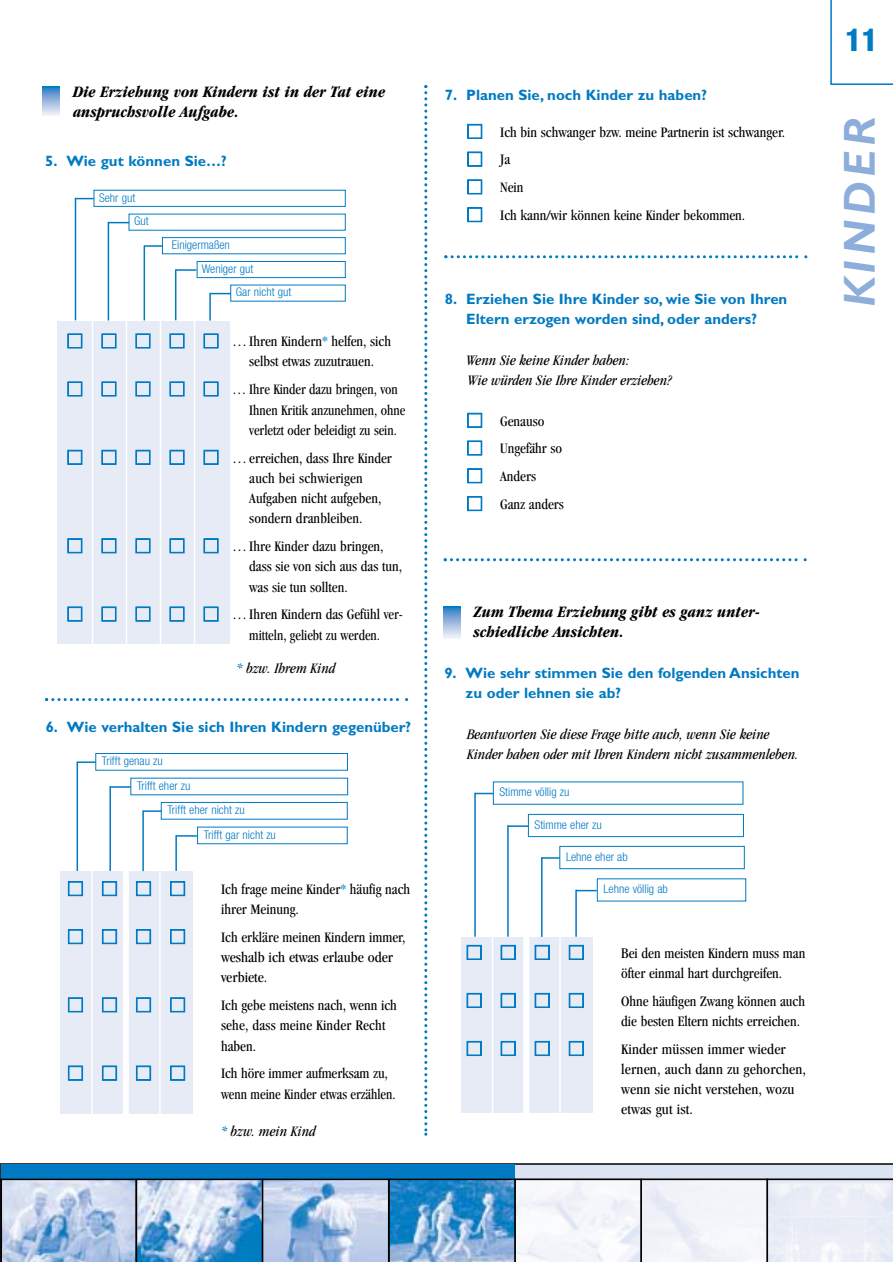
<style>
.page{position:relative;width:893px;height:1262px;background:#fff}
.page>*{position:absolute;margin:0;border:0;box-sizing:border-box;transform-origin:0 0}
.t1{font:italic 700 45px "Gill Sans";letter-spacing:.105em;color:#8dadda}
.t2{font:800 condensed 31.5px "Helvetica Neue";color:#007ac2}
.t3{font:18px "Dingb Nr 2";letter-spacing:.975em;color:#007ac2}
.t4{font:italic 700 condensed 16.5px/20.2px "Garamond";color:#000}
.t5{font:condensed 15px/20.2px "Garamond";color:#000}
.t6{font:700 15px/20.2px "Gill Sans";color:#007ac2}
.t7{font:italic condensed 15px/20.2px "Garamond";color:#000}
.t8{font:condensed 15px/20.2px "Garamond";color:#000;scale:1.05 1}
.t9{font:condensed 15px/20.2px "Garamond";color:#000;scale:.95 1}
.t10{font:300 condensed 12px/23.9px "Helvetica Neue";color:#007ac2}
.s1{font-family:"Dingb Nr 2";font-stretch:normal;font-size:18px;color:#007ac2}
.s2{color:#007ac2}
</style>
<div class="page">
<svg style="left:424px;top:85px;width:3px;height:1050px"></svg>
<div style="left:461px;top:937px;width:131px;height:176px;background:#e6ebf5"></div>
<hr style="left:491px;top:936px;width:2px;height:187px;background:#fff">
<div style="left:523px;top:936px;width:6px;height:187px;background:#fff"></div>
<hr style="left:559px;top:936px;width:1px;height:186px;background:#fff">
<div style="left:61px;top:871px;width:132px;height:242px;background:#e6ebf5"></div>
<hr style="left:91px;top:869px;width:2px;height:246px;background:#fff">
<div style="left:123px;top:869px;width:6px;height:245px;background:#fff"></div>
<hr style="left:159px;top:869px;width:2px;height:245px;background:#fff">
<div style="left:57px;top:321px;width:172px;height:322px;background:#e6ebf5"></div>
<div style="left:93px;top:190px;width:253px;height:17px;border:1px solid #007ac2"></div>
<svg style="left:109px;top:222px;width:20px;height:1px"></svg>
<svg style="left:76px;top:198px;width:18px;height:1px"></svg>
<div style="left:162px;top:237px;width:184px;height:17px;border:1px solid #007ac2"></div>
<div style="left:197px;top:261px;width:149px;height:17px;border:1px solid #007ac2"></div>
<svg style="left:145px;top:245px;width:17px;height:2px"></svg>
<hr style="left:108px;top:222px;width:1px;height:98px;background:#007ac2">
<hr style="left:75px;top:198px;width:1px;height:122px;background:#007ac2">
<hr style="left:176px;top:269px;width:20px;height:2px;background:#007ac2">
<hr style="left:175px;top:269px;width:1px;height:51px;background:#007ac2">
<hr style="left:143px;top:245px;width:2px;height:75px;background:#007ac2">
<svg style="left:211px;top:293px;width:20px;height:1px"></svg>
<hr style="left:209px;top:293px;width:2px;height:27px;background:#007ac2">
<hr style="left:126px;top:321px;width:1px;height:323px;background:#fff">
<hr style="left:160px;top:321px;width:1px;height:323px;background:#fff">
<hr style="left:194px;top:321px;width:1px;height:323px;background:#fff">
<hr style="left:92px;top:321px;width:1px;height:323px;background:#fff">
<svg style="left:45px;top:698px;width:363px;height:3px"></svg>
<div style="left:95px;top:753px;width:253px;height:17px;border:1px solid #007ac2"></div>
<svg style="left:111px;top:786px;width:20px;height:1px"></svg>
<svg style="left:78px;top:761px;width:18px;height:2px"></svg>
<div style="left:161px;top:802px;width:187px;height:17px;border:1px solid #007ac2"></div>
<svg style="left:144px;top:810px;width:17px;height:2px"></svg>
<hr style="left:109px;top:786px;width:2px;height:85px;background:#007ac2">
<hr style="left:77px;top:761px;width:1px;height:110px;background:#007ac2">
<svg style="left:177px;top:835px;width:20px;height:1px"></svg>
<hr style="left:175px;top:835px;width:2px;height:36px;background:#007ac2">
<hr style="left:142px;top:810px;width:2px;height:61px;background:#007ac2">
<svg style="left:444px;top:255px;width:363px;height:3px"></svg>
<svg style="left:443px;top:558px;width:363px;height:3px"></svg>
<div style="left:528px;top:814px;width:216px;height:23px;border:1px solid #007ac2"></div>
<hr style="left:508px;top:825px;width:20px;height:2px;background:#007ac2">
<svg style="left:476px;top:792px;width:17px;height:2px"></svg>
<div style="left:559px;top:846px;width:185px;height:23px;border:1px solid #007ac2"></div>
<svg style="left:542px;top:857px;width:18px;height:1px"></svg>
<hr style="left:507px;top:825px;width:1px;height:111px;background:#007ac2">
<hr style="left:474px;top:792px;width:2px;height:144px;background:#007ac2">
<svg style="left:577px;top:890px;width:19px;height:1px"></svg>
<hr style="left:575px;top:889px;width:2px;height:47px;background:#007ac2">
<hr style="left:541px;top:857px;width:1px;height:80px;background:#007ac2">
<svg style="left:0;top:1163px;width:892px;height:98px"></svg>
<svg style="left:42px;top:87px;width:18px;height:29px"></svg>
<svg style="left:443px;top:606px;width:17px;height:32px"></svg>
<hr style="left:830px;top:83px;width:62px;height:2px;background:#007ac2">
<hr style="left:830px;top:0;width:1px;height:84px;background:#007ac2">
<p class="t4" style="left:73px;top:82px;width:314px">Die Erziehung von Kindern ist in der Tat eine anspruchsvolle Aufgabe.</p>
<p class="t6" style="left:45px;top:153px;width:183px">5. Wie gut können Sie…?</p>
<p class="t10" style="left:134px;top:186px;width:16px;text-indent:-35px">Sehr gut<br>Gut</p>
<p class="t10" style="left:172px;top:234px;width:59px">Einigermaßen</p>
<p class="t10" style="left:202px;top:258px;width:53px">Weniger gut</p>
<p class="t10" style="left:236px;top:281px;width:57px">Gar nicht gut</p>
<p class="t5" style="left:249px;top:332px;width:143px;text-indent:-183px"><span class="s1">Q Q Q Q Q</span> …Ihren Kindern<span class="s2">*</span> helfen, sich selbst etwas zuzutrauen.</p>
<p class="t9" style="left:249px;top:380px;width:166px;text-indent:-183px"><span class="s1">Q Q Q Q Q</span> … Ihre Kinder dazu bringen, von<br>Ihnen Kritik anzunehmen, ohne verletzt oder beleidigt zu sein.</p>
<p class="t5" style="left:249px;top:449px;width:144px;text-indent:-183px"><span class="s1">Q Q Q Q Q</span> …erreichen, dass Ihre Kinder auch bei schwierigen<br>Aufgaben nicht aufgeben, sondern dranbleiben.</p>
<p class="t5" style="left:249px;top:537px;width:154px;text-indent:-183px"><span class="s1">Q Q Q Q Q</span> …Ihre Kinder dazu bringen, dass sie von sich aus das tun, was sie tun sollten.</p>
<p class="t5" style="left:249px;top:605px;width:155px;text-indent:-183px"><span class="s1">Q Q Q Q Q</span> …Ihren Kindern das Gefühl ver&shy;mitteln, geliebt zu werden.</p>
<p class="t7" style="left:236px;top:659px;width:101px"><span class="s2">*</span> bzw. Ihrem Kind</p>
<p class="t6" style="left:46px;top:718px;width:367px">6. Wie verhalten Sie sich Ihren Kindern gegenüber?</p>
<p class="t10" style="left:102px;top:750px;width:62px">Trifft genau zu</p>
<p class="t10" style="left:137px;top:774px;width:55px">Trifft eher zu</p>
<p class="t10" style="left:167px;top:799px;width:79px">Trifft eher nicht zu</p>
<p class="t10" style="left:204px;top:823px;width:74px">Trifft gar nicht zu</p>
<p class="t3" style="left:67px;top:879px;width:120px">QQQQ</p>
<p class="t5" style="left:221px;top:880px;width:191px">Ich frage meine Kinder<span class="s2">*</span> häufig nach ihrer Meinung.</p>
<p class="t3" style="left:67px;top:927px;width:120px">QQQQ</p>
<p class="t5" style="left:221px;top:928px;width:186px">Ich erkläre meinen Kindern immer, weshalb ich etwas erlaube oder verbiete.</p>
<p class="t3" style="left:67px;top:995px;width:120px">QQQQ</p>
<p class="t5" style="left:221px;top:996px;width:177px">Ich gebe meistens nach, wenn ich sehe, dass meine Kinder Recht haben.</p>
<p class="t3" style="left:67px;top:1063px;width:120px">QQQQ</p>
<p class="t5" style="left:221px;top:1064px;width:176px">Ich höre immer aufmerksam zu, wenn meine Kinder etwas erzählen.</p>
<p class="t7" style="left:221px;top:1122px;width:96px"><span class="s2">*</span> bzw. mein Kind</p>
<p class="t6" style="left:445px;top:86px;width:263px">7. Planen Sie, noch Kinder zu haben?</p>
<p class="t5" style="left:466px;top:119px;width:320px;line-height:27.8px"><span class="s1">Q</span> Ich bin schwanger bzw. meine Partnerin ist schwanger.<br><span class="s1">Q</span> Ja<br><span class="s1">Q</span> Nein<br><span class="s1">Q</span> Ich kann/wir können keine Kinder bekommen.</p>
<p class="t6" style="left:466px;top:290px;width:323px;text-indent:-21px">8. Erziehen Sie Ihre Kinder so, wie Sie von Ihren<br>Eltern erzogen worden sind, oder anders?</p>
<p class="t7" style="left:466px;top:351px;width:208px">Wenn Sie keine Kinder haben:<br>Wie würden Sie Ihre Kinder erziehen?</p>
<p class="t5" style="left:466px;top:408px;width:99px;line-height:27.8px"><span class="s1">Q</span> Genauso<br><span class="s1">Q</span> Ungefähr so<br><span class="s1">Q</span> Anders<br><span class="s1">Q</span> Ganz anders</p>
<p class="t4" style="left:473px;top:603px;width:288px">Zum Thema Erziehung gibt es ganz unter&shy;schiedliche Ansichten.</p>
<p class="t6" style="left:465px;top:664px;width:335px;text-indent:-21px">9. Wie sehr stimmen Sie den folgenden Ansichten zu oder lehnen sie ab?</p>
<p class="t7" style="left:467px;top:725px;width:333px">Beantworten Sie diese Frage bitte auch, wenn Sie keine<br>Kinder haben oder mit Ihren Kindern nicht zusammenleben.</p>
<p class="t10" style="left:499px;top:781px;width:71px">Stimme völlig zu</p>
<p class="t10" style="left:534px;top:813px;width:69px">Stimme eher zu</p>
<p class="t10" style="left:566px;top:845px;width:63px">Lehne eher ab</p>
<p class="t10" style="left:603px;top:878px;width:66px">Lehne völlig ab</p>
<p class="t3" style="left:466px;top:943px;width:120px">QQQQ</p>
<p class="t5" style="left:621px;top:944px;width:186px">Bei den meisten Kindern muss man öfter einmal hart durchgreifen.</p>
<p class="t3" style="left:466px;top:991px;width:120px">QQQQ</p>
<p class="t5" style="left:621px;top:992px;width:185px">Ohne häufigen Zwang können auch die besten Eltern nichts erreichen.</p>
<p class="t3" style="left:466px;top:1039px;width:120px">QQQQ</p>
<p class="t8" style="left:621px;top:1040px;width:177px">Kinder müssen immer wieder lernen, auch dann zu gehorchen, wenn sie nicht verstehen, wozu etwas gut ist.</p>
<h2 class="t2" style="left:845px;top:29px;width:34px">11</h2>
<h1 class="t1" style="left:844px;top:307px;width:192px;rotate:-90deg">KINDER</h1>
</div>
